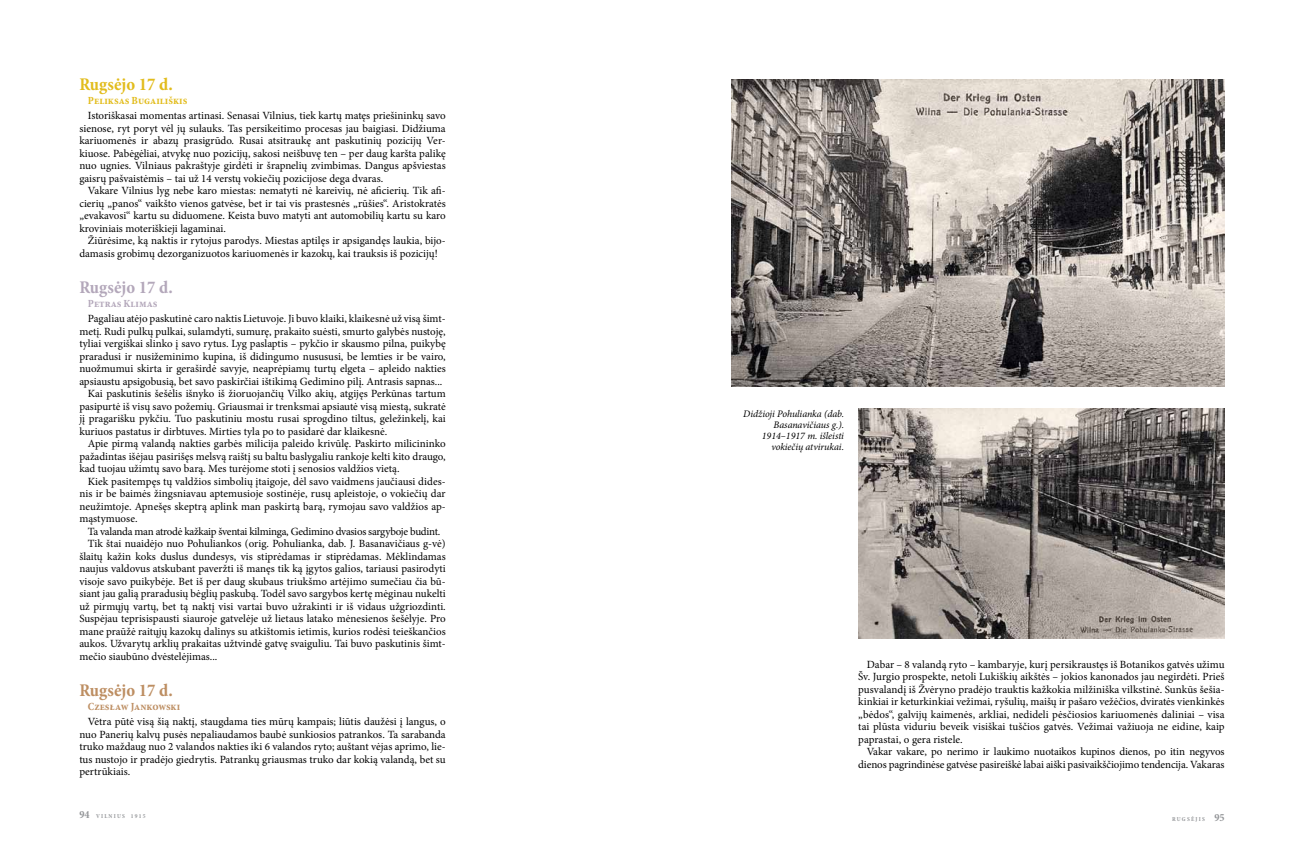
<style>
.page{position:relative;width:1304px;height:851px;background:#fff}
.page>*{position:absolute;margin:0;border:0;box-sizing:border-box;transform-origin:0 0}
.t1{font:700 condensed 18px "Minion Pro";color:#e2bc1c}
.t2{font:700 condensed 18px "Minion Pro";color:#b3a7ba}
.t3{font:700 condensed 18px "Minion Pro";color:#bd8e62}
.t4{font:11px/12.5px "Minion Pro";color:#000;text-align:justify}
.t5{font:11px "Minion Pro";letter-spacing:-.025em;color:#000}
.t6{font:700 condensed 11px "Minion Pro";color:#e2bc1c}
.t7{font:700 condensed 11px "Minion Pro";color:#bd8e62}
.t8{font:700 condensed 11px "Minion Pro";color:#b3a7ba}
.t9{font:700 condensed 11px "Minion Pro";color:#939598}
.t10{font:italic 10px/11px "Minion Pro";letter-spacing:-.005em;color:#000;text-align:right}
.t11{font:700 condensed 6px "Minion Pro";letter-spacing:.2em;color:#939598}
.s1{font-size:11px}
</style>
<div class="page">
<img style="left:731px;top:79px;width:494px;height:307px">
<img style="left:858px;top:408px;width:367px;height:230px">
<h1 class="t1" style="left:79px;top:71px;width:95px">Rugsėjo 17 d.</h1>
<p class="t6" style="left:88px;top:92px;width:101px">Peliksas Bugailiškis</p>
<p class="t4" style="left:79px;top:109px;width:368px;text-indent:9px">Istoriškasai momentas artinasi. Senasai Vilnius, tiek kartų matęs priešininkų savo sienose, ryt poryt vėl jų sulauks. Tas persikeitimo procesas jau baigiasi. Didžiuma kariuomenės ir abazų prasigrūdo. Rusai atsitraukę ant paskutinių pozicijų Ver&shy;kiuose. Pabėgėliai, atvykę nuo pozicijų, sakosi neišbuvę ten – per daug karšta palikę nuo ugnies. Vilniaus pakraštyje girdėti ir šrapnelių zvimbimas. Dangus apšviestas gaisrų pašvaistėmis – tai už 14 verstų vokiečių pozicijose dega dvaras.</p>
<p class="t4" style="left:79px;top:184px;width:368px;text-indent:9px">Vakare Vilnius lyg nebe karo miestas: nematyti nė kareivių, nė aficierių. Tik afi&shy;cierių „panos“ vaikšto vienos gatvėse, bet ir tai vis prastesnės „rūšies“. Aristokratės „evakavosi“ kartu su diduomene. Keista buvo matyti ant automobilių kartu su karo kroviniais moteriškieji lagaminai.</p>
<p class="t4" style="left:79px;top:234px;width:368px;text-indent:9px">Žiūrėsime, ką naktis ir rytojus parodys. Miestas aptilęs ir apsigandęs laukia, bijo&shy;damasis grobimų dezorganizuotos kariuomenės ir kazokų, kai trauksis iš pozicijų!</p>
<h1 class="t2" style="left:79px;top:274px;width:95px">Rugsėjo 17 d.</h1>
<p class="t8" style="left:88px;top:295px;width:71px">Petras Klimas</p>
<p class="t4" style="left:88px;top:312px;width:359px">Pagaliau atėjo paskutinė caro naktis Lietuvoje. Ji buvo klaiki, klaikesnė už visą šimt-</p>
<p class="t4" style="left:79px;top:325px;width:368px">metį. Rudi pulkų pulkai, sulamdyti, sumurę, prakaito suėsti, smurto galybės nustoję,</p>
<p class="t4" style="left:79px;top:337px;width:368px">tyliai vergiškai slinko į savo rytus. Lyg paslaptis – pykčio ir skausmo pilna, puikybę</p>
<p class="t4" style="left:79px;top:350px;width:368px">praradusi ir nusižeminimo kupina, iš didingumo nusususi, be lemties ir be vairo,</p>
<p class="t4" style="left:79px;top:362px;width:368px">nuožmumui skirta ir geraširdė savyje, neaprėpiamų turtų elgeta – apleido nakties</p>
<p class="t4" style="left:79px;top:375px;width:365px">apsiaustu apsigobusią, bet savo paskirčiai ištikimą Gedimino pilį. Antrasis sapnas...</p>
<p class="t4" style="left:88px;top:387px;width:359px">Kai paskutinis šešėlis išnyko iš žioruojančių Vilko akių, atgijęs Perkūnas tartum</p>
<p class="t4" style="left:79px;top:400px;width:368px">pasipurtė iš visų savo požemių. Griausmai ir trenksmai apsiautė visą miestą, sukratė</p>
<p class="t4" style="left:79px;top:412px;width:368px">jį pragarišku pykčiu. Tuo paskutiniu mostu rusai sprogdino tiltus, geležinkelį, kai</p>
<p class="t4" style="left:79px;top:425px;width:310px">kuriuos pastatus ir dirbtuves. Mirties tyla po to pasidarė dar klaikesnė.</p>
<p class="t4" style="left:88px;top:437px;width:359px">Apie pirmą valandą nakties garbės milicija paleido krivūlę. Paskirto milicininko</p>
<p class="t4" style="left:79px;top:450px;width:368px">pažadintas išėjau pasirišęs melsvą raištį su baltu baslygaliu rankoje kelti kito draugo,</p>
<p class="t4" style="left:79px;top:462px;width:322px">kad tuojau užimtų savo barą. Mes turėjome stoti į senosios valdžios vietą.</p>
<p class="t4" style="left:88px;top:475px;width:359px">Kiek pasitempęs tų valdžios simbolių įtaigoje, dėl savo vaidmens jaučiausi dides-</p>
<p class="t4" style="left:79px;top:487px;width:368px">nis ir be baimės žingsniavau aptemusioje sostinėje, rusų apleistoje, o vokiečių dar</p>
<p class="t4" style="left:79px;top:500px;width:368px">neužimtoje. Apnešęs skeptrą aplink man paskirtą barą, rymojau savo valdžios ap-</p>
<p class="t4" style="left:79px;top:512px;width:60px">mąstymuose.</p>
<p class="t5" style="left:88px;top:524px;width:354px">Ta valanda man atrodė kažkaip šventai kilminga, Gedimino dvasios sargyboje budint.</p>
<p class="t4" style="left:88px;top:537px;width:359px">Tik štai nuaidėjo nuo Pohuliankos (orig. Pohulianka, dab. J. Basanavičiaus g-vė)</p>
<p class="t4" style="left:79px;top:550px;width:368px">šlaitų kažin koks duslus dundesys, vis stiprėdamas ir stiprėdamas. Mėklindamas</p>
<p class="t4" style="left:79px;top:562px;width:368px">naujus valdovus atskubant paveržti iš manęs tik ką įgytos galios, tariausi pasirodyti</p>
<p class="t4" style="left:79px;top:575px;width:368px">visoje savo puikybėje. Bet iš per daug skubaus triukšmo artėjimo sumečiau čia bū-</p>
<p class="t4" style="left:79px;top:587px;width:368px">siant jau galią praradusių bėglių paskubą. Todėl savo sargybos kertę mėginau nukelti</p>
<p class="t4" style="left:79px;top:600px;width:368px">už pirmųjų vartų, bet tą naktį visi vartai buvo užrakinti ir iš vidaus užgriozdinti.</p>
<p class="t4" style="left:79px;top:612px;width:368px">Suspėjau teprisispausti siauroje gatvelėje už lietaus latako mėnesienos šešėlyje. Pro</p>
<p class="t4" style="left:79px;top:625px;width:368px">mane praūžė raitųjų kazokų dalinys su atkištomis ietimis, kurios rodėsi teieškančios</p>
<p class="t4" style="left:79px;top:637px;width:368px">aukos. Užvarytų arklių prakaitas užtvindė gatvę svaiguliu. Tai buvo paskutinis šimt-</p>
<p class="t4" style="left:79px;top:650px;width:140px">mečio siaubūno dvėstelėjimas...</p>
<h1 class="t3" style="left:79px;top:677px;width:95px">Rugsėjo 17 d.</h1>
<p class="t7" style="left:88px;top:698px;width:94px">Czesław Jankowski</p>
<p class="t4" style="left:79px;top:715px;width:368px;text-indent:9px">Vėtra pūtė visą šią naktį, staugdama ties mūrų kampais; liūtis daužėsi į langus, o nuo Panerių kalvų pusės nepaliaudamos baubė sunkiosios patrankos. Ta sarabanda truko maždaug nuo 2 valandos nakties iki 6 valandos ryto; auštant vėjas aprimo, lie&shy;tus nustojo ir pradėjo giedrytis. Patrankų griausmas truko dar kokią valandą, bet su pertrūkiais.</p>
<p class="t10" style="left:743px;top:408px;width:102px">Didžioji Pohulianka (dab.<br>Basanavičiaus g.).<br>1914–1917 m. išleisti vokiečių atvirukai.</p>
<p class="t4" style="left:858px;top:657px;width:368px;text-indent:9px">Dabar – 8 valandą ryto – kambaryje, kurį persikraustęs iš Botanikos gatvės užimu Šv. Jurgio prospekte, netoli Lukiškių aikštės – jokios kanonados jau negirdėti. Prieš pusvalandį iš Žvėryno pradėjo trauktis kažkokia milžiniška vilkstinė. Sunkūs šešia&shy;kinkiai ir keturkinkiai vežimai, ryšulių, maišų ir pašaro vežėčios, dviratės vienkinkės „bėdos“, galvijų kaimenės, arkliai, nedideli pėsčiosios kariuomenės daliniai – visa tai plūsta viduriu beveik visiškai tuščios gatvės. Vežimai važiuoja ne eidine, kaip paprastai, o gera ristele.</p>
<p class="t4" style="left:858px;top:745px;width:368px;text-align:right">Vakar vakare, po nerimo ir laukimo nuotaikos kupinos dienos, po itin negyvos dienos pagrindinėse gatvėse pasireiškė labai aiški pasivaikščiojimo tendencija. Vakaras</p>
<p class="t11" style="left:79px;top:811px;width:68px"><span class="s1">94</span> VILNIUS 1915</p>
<p class="t9" style="left:1214px;top:809px;width:12px">95</p>
<p class="t11" style="left:1172px;top:814px;width:31px">rugsėjis</p>
</div>
